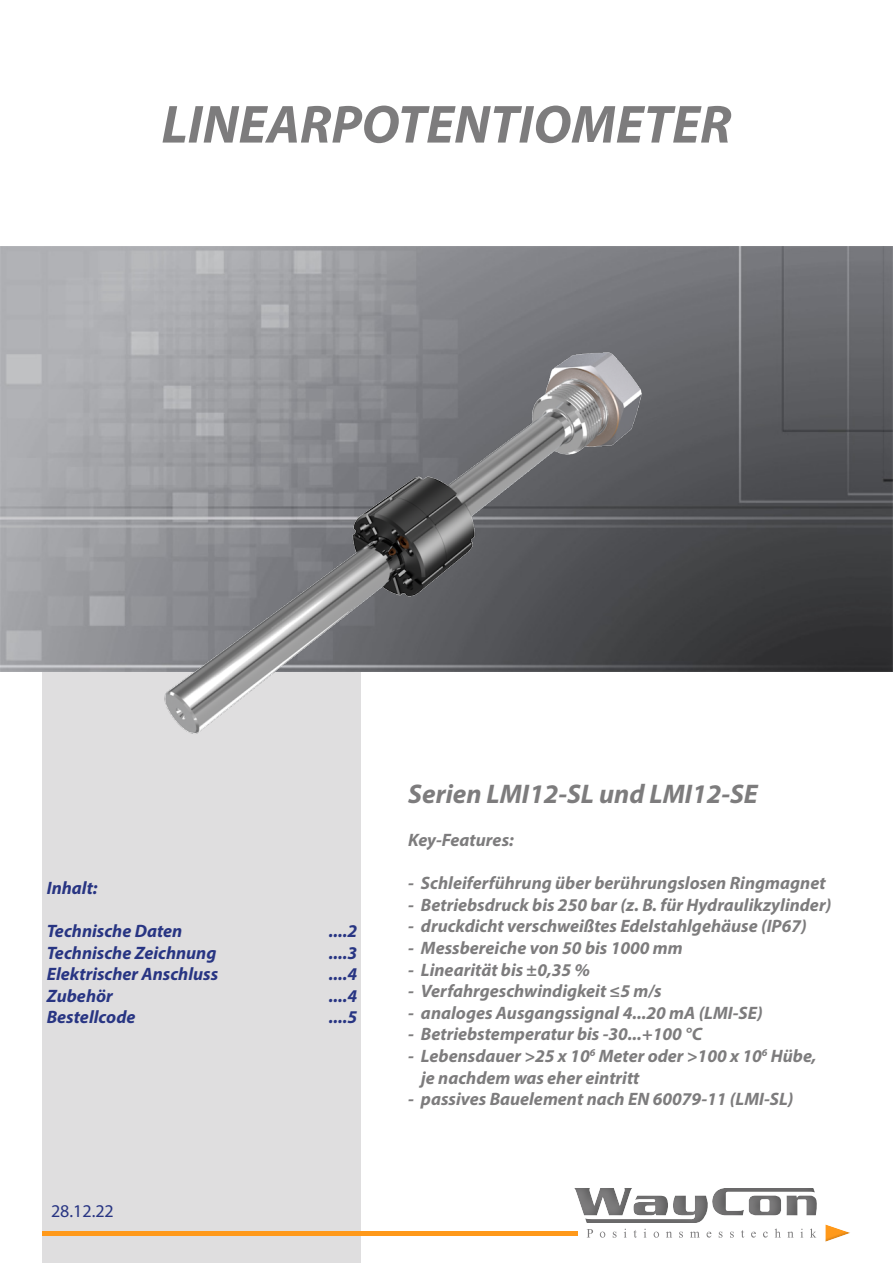
<style>
.page{position:relative;width:893px;height:1263px;background:#fff}
.page>*{position:absolute;margin:0;border:0;box-sizing:border-box;transform-origin:0 0}
.t1{font:italic 700 54px "Myriad Pro";color:#7d7c7d}
.t2{font:italic 700 27px "Myriad Pro";color:#7d7c7d}
.t3{font:italic 700 18px/21.6px "Myriad Pro";color:#7d7c7d}
.t4{font:italic 700 18px "Myriad Pro";color:#283583}
.t5{font:18px "Myriad Pro";color:#283583}
</style>
<div class="page">
<div style="left:43px;top:672px;width:318px;height:591px;background:#dfdedf"></div>
<img style="left:0;top:247px;width:893px;height:425px">
<img style="left:123px;top:247px;width:664px;height:487px">
<div style="left:824px;top:1221px;width:28px;height:21px;background:#5e5f5f;opacity:.2"></div>
<svg style="left:574px;top:1188px;width:243px;height:50px"></svg>
<hr style="left:43px;top:1231px;width:535px;height:4px;background:#ff991a">
<p class="t1" style="left:161px;top:89px;width:571px">LINEARPOTENTIOMETER</p>
<p class="t4" style="left:47px;top:876px;width:52px">Inhalt:</p>
<p class="t4" style="left:47px;top:919px;width:137px">Technische Daten</p>
<p class="t4" style="left:329px;top:919px;width:30px">....2</p>
<p class="t4" style="left:47px;top:941px;width:171px">Technische Zeichnung</p>
<p class="t4" style="left:329px;top:941px;width:30px">....3</p>
<p class="t4" style="left:47px;top:962px;width:173px">Elektrischer Anschluss</p>
<p class="t4" style="left:329px;top:962px;width:30px">....4</p>
<p class="t4" style="left:47px;top:984px;width:68px">Zubehör</p>
<p class="t4" style="left:329px;top:984px;width:30px">....4</p>
<p class="t4" style="left:47px;top:1005px;width:90px">Bestellcode</p>
<p class="t4" style="left:329px;top:1005px;width:30px">....5</p>
<p class="t5" style="left:51px;top:1200px;width:64px">28.12.22</p>
<p class="t2" style="left:408px;top:776px;width:351px">Serien LMI12-SL und LMI12-SE</p>
<p class="t3" style="left:408px;top:828px;width:107px">Key-Features:</p>
<p class="t3" style="left:408px;top:872px;width:419px">- Schleiferführung über berührungslosen Ringmagnet</p>
<p class="t3" style="left:408px;top:893px;width:425px">- Betriebsdruck bis 250 bar (z. B. für Hydraulikzylinder)</p>
<p class="t3" style="left:408px;top:915px;width:400px">- druckdicht verschweißtes Edelstahlgehäuse (IP67)</p>
<p class="t3" style="left:408px;top:936px;width:276px">- Messbereiche von 50 bis 1000 mm</p>
<p class="t3" style="left:408px;top:958px;width:183px">- Linearität bis ±0,35 %</p>
<p class="t3" style="left:408px;top:980px;width:255px">- Verfahrgeschwindigkeit ≤5 m/s</p>
<p class="t3" style="left:408px;top:1001px;width:356px">- analoges Ausgangssignal 4...20 mA (LMI-SE)</p>
<p class="t3" style="left:408px;top:1023px;width:295px">- Betriebstemperatur bis -30...+100 °C</p>
<p class="t3" style="left:421px;top:1044px;width:397px;text-indent:-13px">- Lebensdauer &gt;25 x 10<sup>6</sup> Meter oder &gt;100 x 10<sup>6</sup> Hübe, je nachdem was eher eintritt</p>
<p class="t3" style="left:408px;top:1088px;width:387px">- passives Bauelement nach EN 60079-11 (LMI-SL)</p>
</div>
